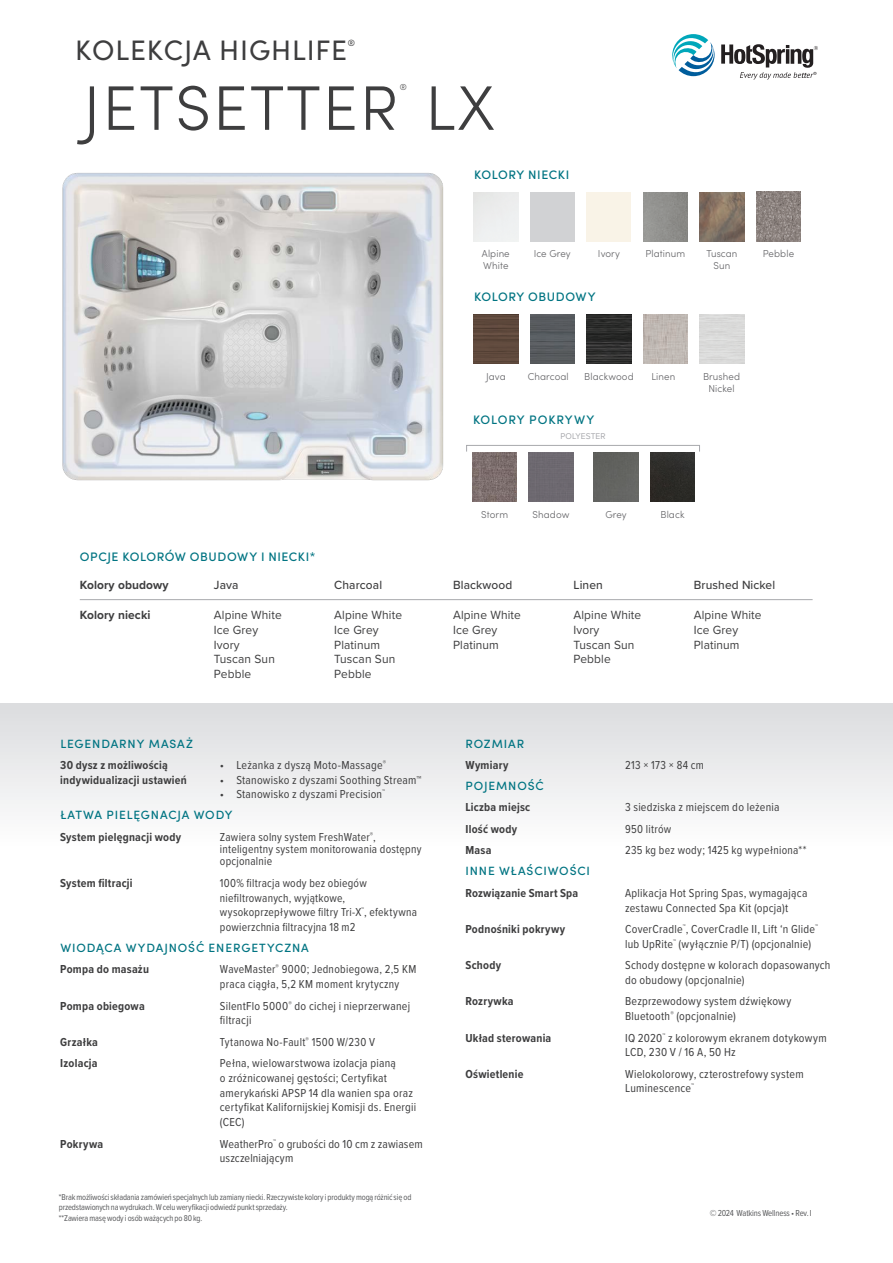
<style>
.page{position:relative;width:893px;height:1263px;background:#fff}
.page>*{position:absolute;margin:0;border:0;box-sizing:border-box;transform-origin:0 0}
.t1{font:300 63px "Sofia Pro";letter-spacing:.03em;color:#3e3e3f}
.t2{font:28.2px "Sofia Pro";letter-spacing:.03em;color:#3e3e3f}
.t3{font:12.3px "Proxima Nova";letter-spacing:.01em;color:#3e3e3f}
.H3_-_teal{font:500 12.3px "Sofia Pro";letter-spacing:.05em;color:#007482}
.t4{font:500 12.3px "Proxima Nova";letter-spacing:.01em;color:#3e3e3f}
.t5{font:700 12.3px "Proxima Nova";letter-spacing:.01em;color:#3e3e3f}
.H3_-_teal-2{font:500 12.3px "Sofia Pro";letter-spacing:.075em;color:#007482}
.Spec{font:12px/14.7px "Proxima Nova Cond";letter-spacing:.02em;color:#3e3e3f}
.Spec-2{font:700 12px/14.7px "Proxima Nova Cond";letter-spacing:.02em;color:#3e3e3f}
.H3_-_teal-3{font:500 12px "Sofia Pro";letter-spacing:.075em;color:#007482}
.t6{font:300 10.05px/12px "Sofia Pro";letter-spacing:.01em;color:#636366;text-align:center}
.t7{font:9.15px "Sofia Pro";color:#3e3e3f}
.t8{font:9px "Proxima Nova Cond";letter-spacing:-.02em;color:#57585a}
.t9{font:8.7px/10.5px "Proxima Nova Cond";letter-spacing:-.015em;color:#57585a}
.t10{font:8.7px "Proxima Nova";letter-spacing:.01em;color:#a8a9ad}
.t11{font:300 8.7px "Sofia Pro";color:#3e3e3f}
</style>
<div class="page">
<svg style="left:672px;top:34px;width:146px;height:46px"></svg>
<div style="left:587px;top:192px;width:44px;height:49px;background:#f9f3e7"></div>
<div style="left:530px;top:192px;width:45px;height:49px;background:#d1d2d4"></div>
<img style="left:643px;top:192px;width:45px;height:49px">
<img style="left:700px;top:192px;width:44px;height:49px">
<img style="left:756px;top:192px;width:45px;height:49px">
<img style="left:474px;top:315px;width:44px;height:49px">
<img style="left:530px;top:315px;width:45px;height:49px">
<img style="left:587px;top:315px;width:44px;height:49px">
<img style="left:643px;top:315px;width:45px;height:49px">
<div style="left:0;top:704px;width:893px;height:144px;background:linear-gradient(to bottom,#dbdcdf,#fefefe)"></div>
<img style="left:472px;top:453px;width:45px;height:49px">
<div style="left:594px;top:453px;width:44px;height:49px;background:#626360"></div>
<div style="left:529px;top:453px;width:44px;height:49px;background:#6d6970"></div>
<img style="left:650px;top:453px;width:45px;height:49px">
<div style="left:466px;top:445px;width:234px;height:7px;border:1px solid #a8a9ad"></div>
<img style="left:62px;top:173px;width:382px;height:308px">
<hr style="left:80px;top:599px;width:733px;height:1px;background:#a8a9ad">
<p class="t2" style="left:75px;top:30px;width:273px">KOLEKCJA HIGHLIFE</p>
<p class="t7" style="left:348px;top:36px;width:9px">®</p>
<p class="t11" style="left:400px;top:81px;width:9px">®</p>
<p class="t1" style="left:83px;top:62px;width:413px">JETSETTER LX</p>
<p class="H3_-_teal" style="left:474px;top:165px;width:97px">KOLORY NIECKI</p>
<p class="t6" style="left:482px;top:247px;width:29px">Alpine</p>
<p class="t6" style="left:534px;top:247px;width:38px">Ice Grey</p>
<p class="t6" style="left:598px;top:247px;width:23px">Ivory</p>
<p class="t6" style="left:483px;top:259px;width:27px">White</p>
<p class="H3_-_teal" style="left:474px;top:288px;width:123px">KOLORY OBUDOWY</p>
<p class="t6" style="left:646px;top:247px;width:41px">Platinum</p>
<p class="t6" style="left:706px;top:247px;width:32px">Tuscan</p>
<p class="t6" style="left:763px;top:247px;width:33px">Pebble</p>
<p class="t6" style="left:713px;top:259px;width:18px">Sun</p>
<p class="t6" style="left:486px;top:370px;width:21px">Java</p>
<p class="t6" style="left:528px;top:370px;width:42px">Charcoal</p>
<p class="t6" style="left:584px;top:370px;width:51px">Blackwood</p>
<p class="t6" style="left:651px;top:370px;width:25px">Linen</p>
<p class="t6" style="left:703px;top:370px;width:39px">Brushed<br>Nickel</p>
<p class="H3_-_teal-2" style="left:473px;top:411px;width:123px">KOLORY POKRYWY</p>
<p class="t10" style="left:560px;top:430px;width:47px">POLYESTER</p>
<p class="H3_-_teal" style="left:80px;top:548px;width:237px">OPCJE KOLORÓW OBUDOWY I NIECKI*</p>
<p class="t6" style="left:481px;top:508px;width:28px">Storm</p>
<p class="t6" style="left:533px;top:508px;width:38px">Shadow</p>
<p class="t6" style="left:605px;top:508px;width:23px">Grey</p>
<p class="t6" style="left:660px;top:508px;width:26px">Black</p>
<p class="t5" style="left:80px;top:575px;width:90px">Kolory obudowy</p>
<p class="t4" style="left:214px;top:575px;width:26px">Java</p>
<p class="t4" style="left:334px;top:575px;width:49px">Charcoal</p>
<p class="t4" style="left:453px;top:575px;width:61px">Blackwood</p>
<p class="t4" style="left:573px;top:575px;width:31px">Linen</p>
<p class="t4" style="left:694px;top:575px;width:83px">Brushed Nickel</p>
<p class="t3" style="left:214px;top:606px;width:69px">Alpine White</p>
<p class="t3" style="left:214px;top:621px;width:46px">Ice Grey</p>
<p class="t3" style="left:214px;top:635px;width:27px">Ivory</p>
<p class="t3" style="left:214px;top:650px;width:62px">Tuscan Sun</p>
<p class="t3" style="left:214px;top:665px;width:39px">Pebble</p>
<p class="t5" style="left:80px;top:606px;width:72px">Kolory niecki</p>
<p class="t3" style="left:334px;top:606px;width:69px">Alpine White</p>
<p class="t3" style="left:334px;top:621px;width:46px">Ice Grey</p>
<p class="t3" style="left:334px;top:635px;width:47px">Platinum</p>
<p class="t3" style="left:334px;top:650px;width:62px">Tuscan Sun</p>
<p class="t3" style="left:334px;top:665px;width:39px">Pebble</p>
<p class="t3" style="left:453px;top:606px;width:69px">Alpine White</p>
<p class="t3" style="left:453px;top:621px;width:46px">Ice Grey</p>
<p class="t3" style="left:453px;top:635px;width:47px">Platinum</p>
<p class="t3" style="left:573px;top:606px;width:69px">Alpine White</p>
<p class="t3" style="left:573px;top:621px;width:27px">Ivory</p>
<p class="t3" style="left:573px;top:635px;width:62px">Tuscan Sun</p>
<p class="t3" style="left:573px;top:650px;width:39px">Pebble</p>
<p class="t3" style="left:694px;top:606px;width:69px">Alpine White</p>
<p class="t3" style="left:694px;top:621px;width:46px">Ice Grey</p>
<p class="t3" style="left:694px;top:635px;width:47px">Platinum</p>
<p class="H3_-_teal-3" style="left:60px;top:734px;width:134px">LEGENDARNY MASAŻ</p>
<p class="Spec-2" style="left:60px;top:757px;width:128px">30 dysz z możliwością indywidualizacji ustawień</p>
<p class="Spec" style="left:220px;top:757px;width:168px">• Leżanka z dyszą Moto-Massage<sup>®</sup></p>
<p class="Spec" style="left:220px;top:772px;width:203px">• Stanowisko z dyszami Soothing Stream™</p>
<p class="Spec" style="left:220px;top:786px;width:167px">• Stanowisko z dyszami Precision<sup>™</sup></p>
<p class="H3_-_teal-3" style="left:60px;top:806px;width:174px">ŁATWA PIELĘGNACJA WODY</p>
<p class="Spec-2" style="left:60px;top:829px;width:122px">System pielęgnacji wody</p>
<p class="Spec" style="left:220px;top:830px;width:203px;line-height:12.3px">Zawiera solny system FreshWater<sup>®</sup>, inteligentny system monitorowania dostępny opcjonalnie</p>
<p class="Spec-2" style="left:60px;top:875px;width:74px">System filtracji</p>
<p class="Spec" style="left:220px;top:875px;width:199px">100% filtracja wody bez obiegów niefiltrowanych, wyjątkowe, wysokoprzepływowe filtry Tri-X<sup>™</sup>, efektywna powierzchnia filtracyjna 18 m2</p>
<p class="H3_-_teal-3" style="left:60px;top:939px;width:250px">WIODĄCA WYDAJNOŚĆ ENERGETYCZNA</p>
<p class="Spec-2" style="left:60px;top:962px;width:90px">Pompa do masażu</p>
<p class="Spec" style="left:220px;top:961px;width:198px">WaveMaster<sup>®</sup> 9000; Jednobiegowa, 2,5 KM praca ciągła, 5,2 KM moment krytyczny</p>
<p class="Spec-2" style="left:60px;top:998px;width:86px">Pompa obiegowa</p>
<p class="Spec" style="left:220px;top:998px;width:192px">SilentFlo 5000<sup>®</sup> do cichej i nieprzerwanej filtracji</p>
<p class="Spec-2" style="left:60px;top:1034px;width:39px">Grzałka</p>
<p class="Spec" style="left:220px;top:1034px;width:157px">Tytanowa No-Fault<sup>®</sup> 1500 W/230 V</p>
<p class="Spec-2" style="left:60px;top:1056px;width:39px">Izolacja</p>
<p class="Spec" style="left:220px;top:1055px;width:198px">Pełna, wielowarstwowa izolacja pianą<br>o zróżnicowanej gęstości; Certyfikat amerykański APSP 14 dla wanien spa oraz certyfikat Kalifornijskiej Komisji ds. Energii (CEC)</p>
<p class="Spec-2" style="left:60px;top:1136px;width:45px">Pokrywa</p>
<p class="Spec" style="left:220px;top:1136px;width:204px">WeatherPro<sup>™</sup> o grubości do 10 cm z zawiasem uszczelniającym</p>
<p class="t9" style="left:59px;top:1191px;width:354px">*Brak możliwości składania zamówień specjalnych lub zamiany niecki. Rzeczywiste kolory i produkty mogą różnić się od przedstawionych na wydrukach. W celu weryfikacji odwiedź punkt sprzedaży.</p>
<p class="t9" style="left:59px;top:1212px;width:145px">**Zawiera masę wody i osób ważących po 80 kg.</p>
<p class="H3_-_teal-3" style="left:465px;top:734px;width:60px">ROZMIAR</p>
<p class="Spec-2" style="left:465px;top:757px;width:44px">Wymiary</p>
<p class="Spec" style="left:625px;top:757px;width:80px">213 × 173 × 84 cm</p>
<p class="H3_-_teal-3" style="left:465px;top:777px;width:80px">POJEMNOŚĆ</p>
<p class="Spec-2" style="left:465px;top:800px;width:66px">Liczba miejsc</p>
<p class="Spec" style="left:625px;top:799px;width:156px">3 siedziska z miejscem do leżenia</p>
<p class="Spec-2" style="left:465px;top:821px;width:53px">Ilość wody</p>
<p class="Spec" style="left:625px;top:821px;width:48px">950 litrów</p>
<p class="Spec-2" style="left:465px;top:843px;width:28px">Masa</p>
<p class="Spec" style="left:625px;top:842px;width:183px">235 kg bez wody; 1425 kg wypełniona**</p>
<p class="H3_-_teal-3" style="left:465px;top:862px;width:126px">INNE WŁAŚCIWOŚCI</p>
<p class="Spec-2" style="left:465px;top:885px;width:114px">Rozwiązanie Smart Spa</p>
<p class="Spec" style="left:625px;top:885px;width:184px">Aplikacja Hot Spring Spas, wymagająca zestawu Connected Spa Kit (opcja)t</p>
<p class="Spec-2" style="left:465px;top:921px;width:101px">Podnośniki pokrywy</p>
<p class="Spec" style="left:625px;top:921px;width:195px">CoverCradle<sup>™</sup>, CoverCradle II, Lift ‘n Glide<sup>™ </sup>lub UpRite<sup>™</sup> (wyłącznie P/T) (opcjonalnie)</p>
<p class="Spec-2" style="left:465px;top:957px;width:37px">Schody</p>
<p class="Spec" style="left:625px;top:957px;width:207px">Schody dostępne w kolorach dopasowanych do obudowy (opcjonalnie)</p>
<p class="Spec-2" style="left:465px;top:994px;width:50px">Rozrywka</p>
<p class="Spec" style="left:625px;top:993px;width:168px">Bezprzewodowy system dźwiękowy<br>Bluetooth<sup>®</sup> (opcjonalnie)</p>
<p class="Spec-2" style="left:465px;top:1030px;width:87px">Układ sterowania</p>
<p class="Spec" style="left:625px;top:1030px;width:203px">IQ 2020<sup>™</sup> z kolorowym ekranem dotykowym<br>LCD, 230 V / 16 A, 50 Hz</p>
<p class="Spec-2" style="left:465px;top:1066px;width:60px">Oświetlenie</p>
<p class="Spec" style="left:625px;top:1066px;width:180px">Wielokolorowy, czterostrefowy system<br>Luminescence<sup>™</sup></p>
<p class="t8" style="left:710px;top:1206px;width:104px">© 2024 Watkins Wellness • Rev. I</p>
</div>
